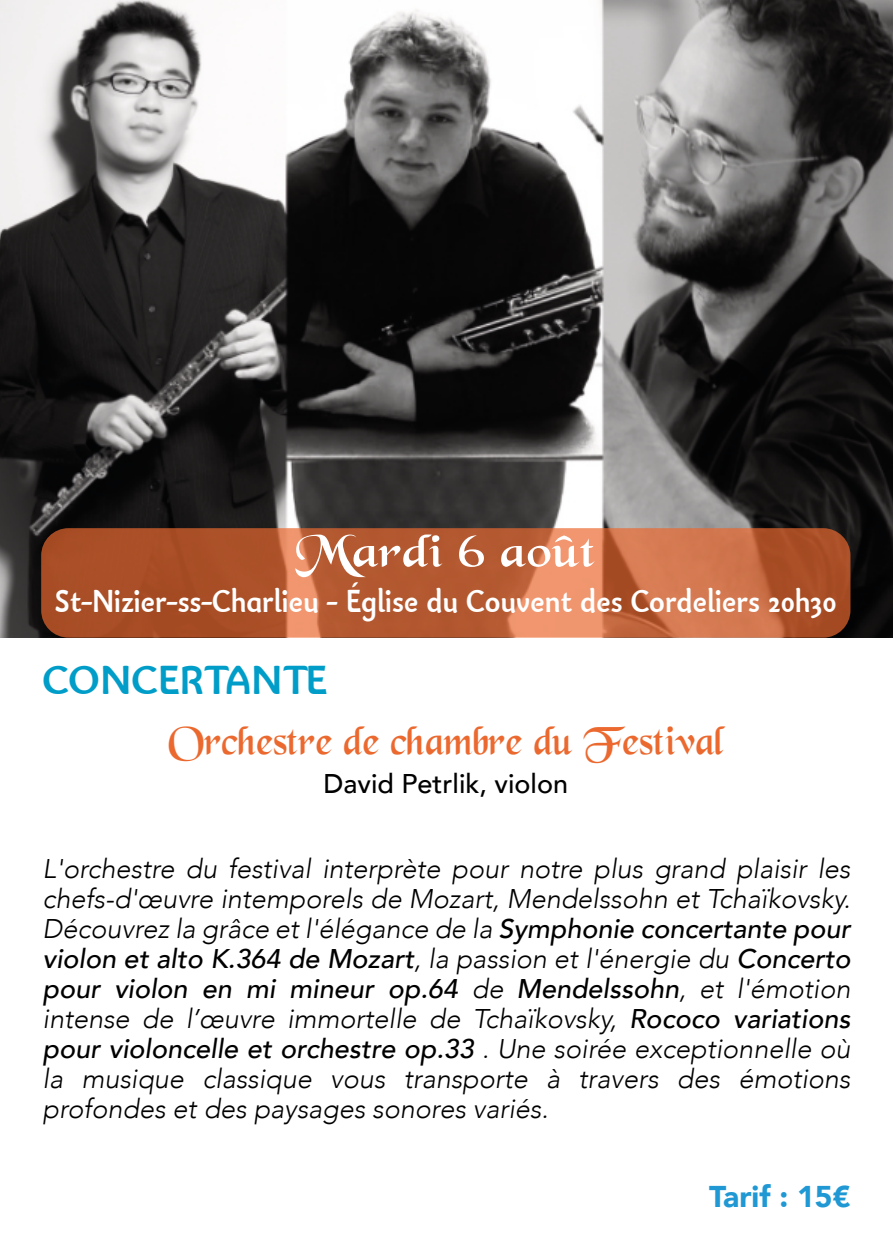
<style>
.page{position:relative;width:893px;height:1259px;background:#fff}
.page>*{position:absolute;margin:0;border:0;box-sizing:border-box;transform-origin:0 0}
.t1{font:48px "Black Chancery";color:#fff;scale:1.2 1}
.t2{font:42px "Black Chancery";color:#eb692f}
.t3{font:700 42px "Bainsley";color:#009dc8}
.t4{font:700 33px "Bainsley";color:#fff;scale:.9 1}
.t5{font:900 30px "Avenir";color:#1f98d4}
.t6{font:italic 300 27px/30px "Avenir";color:#000001;text-align:justify}
.t7{font:500 27px "Avenir";color:#000001}
.s1{font-weight:500}
</style>
<div class="page">
<img style="left:0;top:0;width:893px;height:637px">
<div style="left:41px;top:528px;width:809px;height:109px;background:#eb692f;border-radius:27px;opacity:.69"></div>
<h1 class="t1" style="left:296px;top:526px;width:251px">Mardi 6 août</h1>
<p class="t4" style="left:55px;top:588px;width:870px">St-Nizier-ss-Charlieu - Église du Couvent des Cordeliers 20h30</p>
<h2 class="t3" style="left:43px;top:663px;width:286px">CONCERTANTE</h2>
<h2 class="t2" style="left:168px;top:719px;width:558px">Orchestre de chambre du Festival</h2>
<p class="t7" style="left:324px;top:766px;width:246px">David Petrlik, violon</p>
<p class="t6" style="left:43px;top:854px;width:809px">L'orchestre du festival interprète pour notre plus grand plaisir les chefs-d'œuvre intemporels de Mozart, Mendelssohn et Tchaïkovsky.<br>Découvrez la grâce et l'élégance de la <span class="s1">Symphonie concertante pour violon et alto K.364 de Mozart</span>, la passion et l'énergie du <span class="s1">Concerto pour violon en mi mineur op.64</span> de <span class="s1">Mendelssohn</span>, et l'émotion intense de l’œuvre immortelle de Tchaïkovsky, <span class="s1">Rococo variations pour violoncelle et orchestre op.33</span> . Une soirée exceptionnelle où la musique classique vous transporte à travers des émotions profondes et des paysages sonores variés.</p>
<p class="t5" style="left:709px;top:1176px;width:143px">Tarif : 15€</p>
</div>
